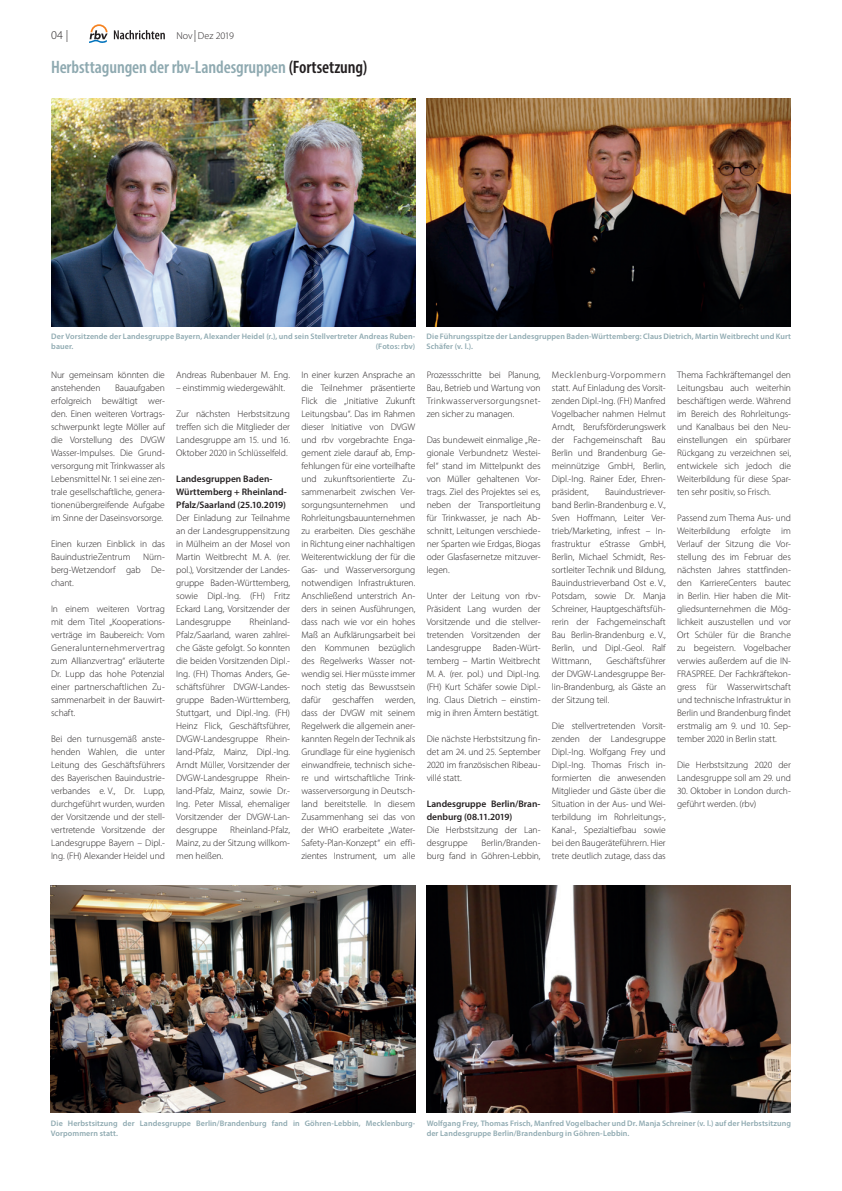
<style>
.page{position:relative;width:842px;height:1191px;background:#fff}
.page>*{position:absolute;margin:0;border:0;box-sizing:border-box;transform-origin:0 0}
.t1{font:600 condensed 18px "Myriad Pro";letter-spacing:-.005em;color:#8ea9b0}
.t2{font:300 12px "Myriad Pro";color:#231f20}
.t3{font:300 10px "Myriad Pro";letter-spacing:-.005em;color:#231f20}
.t4{font:300 9.5px/13px "Myriad Pro";letter-spacing:-.01em;color:#231f20;text-align:justify}
.t5{font:600 9.5px/13px "Myriad Pro";color:#231f20}
.t6{font:600 8px/9.6px "Myriad Pro";letter-spacing:.01em;color:#8ea9b0}
.s1{font-size:12px}
.s2{color:#231f20}
</style>
<div class="page">
<svg style="left:89px;top:24px;width:19px;height:19px"></svg>
<svg style="left:114px;top:30px;width:51px;height:9px"></svg>
<img style="left:51px;top:99px;width:364px;height:227px">
<img style="left:427px;top:99px;width:364px;height:227px">
<img style="left:427px;top:885px;width:364px;height:228px">
<img style="left:51px;top:885px;width:364px;height:228px">
<p class="t2" style="left:51px;top:28px;width:19px">04 |</p>
<p class="t3" style="left:176px;top:30px;width:59px">Nov <span class="s1">|</span>Dez 2019</p>
<h1 class="t1" style="left:51px;top:55px;width:318px">Herbsttagungen der rbv-Landesgruppen <span class="s2">(Fortsetzung)</span></h1>
<p class="t6" style="left:51px;top:331px;width:365px">Der Vorsitzende der Landesgruppe Bayern, Alexander Heidel (r.), und sein Stellvertreter Andreas Ruben&shy;bauer.</p>
<p class="t6" style="left:376px;top:341px;width:41px">(Fotos: rbv)</p>
<p class="t4" style="left:51px;top:368px;width:115px">Nur gemeinsam könnten die anstehenden</p>
<p class="t4" style="left:51px;top:381px;width:115px;text-indent:64px">Bauaufgaben erfolgreich bewältigt wer&shy;den. Einen weiteren Vortrags&shy;schwerpunkt legte Möller auf die Vorstellung des DVGW Wasser-Impulses. Die Grund&shy;versorgung mit Trinkwasser als Lebensmittel Nr. 1 sei eine zen&shy;trale gesellschaftliche, genera&shy;tionenübergreifende Aufgabe im Sinne der Daseinsvorsorge.</p>
<p class="t4" style="left:51px;top:537px;width:115px">Einen kurzen Einblick in das<br>BauindustrieZentrum</p>
<p class="t4" style="left:51px;top:550px;width:115px;text-indent:92px">Nürn&shy;berg-Wetzendorf gab De&shy;chant.</p>
<p class="t4" style="left:51px;top:602px;width:115px">In einem weiteren Vortrag mit dem Titel „Kooperations&shy;verträge im Baubereich: Vom Generalunternehmervertrag zum Allianzvertrag“ erläuterte Dr. Lupp das hohe Potenzial einer partnerschaftlichen Zu&shy;sammenarbeit in der Bauwirt&shy;schaft.</p>
<p class="t4" style="left:51px;top:732px;width:115px">Bei den turnusgemäß anste&shy;henden Wahlen, die unter Leitung des Geschäftsführers des Bayerischen Bauindustrie&shy;verbandes e. V., Dr. Lupp, durchgeführt wurden, wurden der Vorsitzende und der stell&shy;vertretende Vorsitzende der Landesgruppe Bayern – Dipl.- Ing. (FH) Alexander Heidel und</p>
<p class="t4" style="left:176px;top:368px;width:115px">Andreas Rubenbauer M. Eng.</p>
<p class="t4" style="left:176px;top:381px;width:110px">– einstimmig wiedergewählt.</p>
<p class="t4" style="left:176px;top:407px;width:115px">Zur nächsten Herbstsitzung treffen sich die Mitglieder der Landesgruppe am 15. und 16.<br>Oktober 2020 in Schlüsselfeld.</p>
<p class="t5" style="left:176px;top:472px;width:112px">Landesgruppen Baden-<br>Württemberg + Rheinland-<br>Pfalz/Saarland (25.10.2019)</p>
<p class="t4" style="left:176px;top:511px;width:115px">Der Einladung zur Teilnahme an der Landesgruppensitzung in Mülheim an der Mosel von Martin Weitbrecht M. A. (rer. pol.), Vorsitzender der Landes&shy;gruppe Baden-Württemberg, sowie Dipl.-Ing. (FH) Fritz Eckard Lang, Vorsitzender der Landesgruppe</p>
<p class="t4" style="left:176px;top:615px;width:115px;text-indent:73px">Rheinland-Pfalz/Saarland, waren zahlrei&shy;che Gäste gefolgt. So konnten die beiden Vorsitzenden Dipl.- Ing. (FH) Thomas Anders, Ge&shy;schäftsführer DVGW-Landes&shy;gruppe Baden-Württemberg, Stuttgart, und Dipl.-Ing. (FH)<br>Heinz Flick, Geschäftsführer, DVGW-Landesgruppe Rhein&shy;land-Pfalz, Mainz, Dipl.-Ing.<br>Arndt Müller, Vorsitzender der DVGW-Landesgruppe Rhein&shy;land-Pfalz, Mainz, sowie Dr.- Ing. Peter Missal, ehemaliger Vorsitzender der DVGW-Lan&shy;desgruppe</p>
<p class="t4" style="left:176px;top:823px;width:115px;text-indent:54px">Rheinland-Pfalz, Mainz, zu der Sitzung willkom&shy;men heißen.</p>
<p class="t4" style="left:301px;top:368px;width:115px">In einer kurzen Ansprache an die Teilnehmer präsentierte Flick die „Initiative Zukunft Leitungsbau“. Das im Rahmen dieser Initiative von DVGW und rbv vorgebrachte Enga&shy;gement ziele darauf ab, Emp&shy;fehlungen für eine vorteilhafte und zukunftsorientierte Zu&shy;sammenarbeit zwischen Ver&shy;sorgungsunternehmen</p>
<p class="t4" style="left:301px;top:498px;width:115px;text-indent:99px">und Rohrleitungsbauunternehmen zu erarbeiten. Dies geschähe in Richtung einer nachhaltigen Weiterentwicklung der für die Gas- und Wasserversorgung notwendigen Infrastrukturen.<br>Anschließend unterstrich An&shy;ders in seinen Ausführungen, dass nach wie vor ein hohes Maß an Aufklärungsarbeit bei den Kommunen bezüglich des Regelwerks Wasser not&shy;wendig sei. Hier müsste immer noch stetig das Bewusstsein dafür geschaffen werden, dass der DVGW mit seinem Regelwerk die allgemein aner&shy;kannten Regeln der Technik als Grundlage für eine hygienisch einwandfreie, technisch siche&shy;re und wirtschaftliche Trink&shy;wasserversorgung in Deutsch&shy;land bereitstelle. In diesem Zusammenhang sei das von der WHO erarbeitete „Water-Safety-Plan-Konzept“ ein effi&shy;zientes Instrument, um alle</p>
<p class="t6" style="left:427px;top:331px;width:366px">Die Führungsspitze der Landesgruppen Baden-Württemberg: Claus Dietrich, Martin Weitbrecht und Kurt<br>Schäfer (v. l.).</p>
<p class="t4" style="left:427px;top:368px;width:115px">Prozessschritte bei Planung, Bau, Betrieb und Wartung von Trinkwasserversorgungsnet&shy;zen sicher zu managen.</p>
<p class="t4" style="left:427px;top:433px;width:115px">Das bundeweit einmalige „Re&shy;gionale Verbundnetz Westei&shy;fel“ stand im Mittelpunkt des von Müller gehaltenen Vor&shy;trags. Ziel des Projektes sei es, neben der Transportleitung für Trinkwasser, je nach Ab&shy;schnitt, Leitungen verschiede&shy;ner Sparten wie Erdgas, Biogas oder Glasfasernetze mitzuver&shy;legen.</p>
<p class="t4" style="left:427px;top:589px;width:115px">Unter der Leitung von rbv-Präsident Lang wurden der Vorsitzende und die stellver&shy;tretenden Vorsitzenden der Landesgruppe Baden-Würt&shy;temberg – Martin Weitbrecht M. A. (rer. pol.) und Dipl.-Ing. (FH) Kurt Schäfer sowie Dipl.- Ing. Claus Dietrich – einstim&shy;mig in ihren Ämtern bestätigt.</p>
<p class="t4" style="left:427px;top:732px;width:115px">Die nächste Herbstsitzung fin&shy;det am 24. und 25. September 2020 im französischen Ribeau&shy;villé statt.</p>
<p class="t5" style="left:427px;top:797px;width:115px">Landesgruppe Berlin/Bran&shy;denburg (08.11.2019)</p>
<p class="t4" style="left:427px;top:823px;width:115px">Die Herbstsitzung der Lan&shy;desgruppe</p>
<p class="t4" style="left:427px;top:836px;width:115px;text-align:right">Berlin/Branden-<br>burg fand in Göhren-Lebbin,</p>
<p class="t4" style="left:552px;top:368px;width:115px">Mecklenburg-Vorpommern statt. Auf Einladung des Vorsit&shy;zenden Dipl.-Ing. (FH) Manfred Vogelbacher nahmen Helmut Arndt, Berufsförderungswerk der Fachgemeinschaft Bau Berlin und Brandenburg Ge&shy;meinnützige GmbH, Berlin, Dipl.-Ing. Rainer Eder, Ehren&shy;präsident,</p>
<p class="t4" style="left:552px;top:485px;width:115px;text-indent:53px">Bauindustriever&shy;band Berlin-Brandenburg e. V., Sven Hoffmann, Leiter Ver&shy;trieb/Marketing, infrest – In&shy;frastruktur eStrasse GmbH, Berlin, Michael Schmidt, Res&shy;sortleiter Technik und Bildung, Bauindustrieverband Ost e. V., Potsdam, sowie Dr. Manja Schreiner, Hauptgeschäftsfüh&shy;rerin der Fachgemeinschaft Bau Berlin-Brandenburg e. V., Berlin, und Dipl.-Geol. Ralf Wittmann,</p>
<p class="t4" style="left:552px;top:654px;width:115px;text-indent:54px">Geschäftsführer der DVGW-Landesgruppe Ber&shy;lin-Brandenburg, als Gäste an der Sitzung teil.</p>
<p class="t4" style="left:552px;top:719px;width:115px">Die stellvertretenden Vorsit&shy;zenden der Landesgruppe Dipl.-Ing. Wolfgang Frey und Dipl.-Ing. Thomas Frisch in&shy;formierten die anwesenden Mitglieder und Gäste über die Situation in der Aus- und Wei&shy;terbildung im Rohrleitungs-, Kanal-, Spezialtiefbau sowie bei den Baugeräteführern. Hier trete deutlich zutage, dass das</p>
<p class="t4" style="left:677px;top:368px;width:115px">Thema Fachkräftemangel den Leitungsbau auch weiterhin beschäftigen werde. Während im Bereich des Rohrleitungs&shy;und Kanalbaus bei den Neu&shy;einstellungen ein spürbarer Rückgang zu verzeichnen sei, entwickele sich jedoch die Weiterbildung für diese Spar&shy;ten sehr positiv, so Frisch.</p>
<p class="t4" style="left:677px;top:511px;width:115px">Passend zum Thema Aus- und Weiterbildung erfolgte im Verlauf der Sitzung die Vor&shy;stellung des im Februar des nächsten Jahres stattfinden&shy;den KarriereCenters bautec in Berlin. Hier haben die Mit&shy;gliedsunternehmen die Mög&shy;lichkeit auszustellen und vor Ort Schüler für die Branche zu begeistern. Vogelbacher verwies außerdem auf die IN-FRASPREE. Der Fachkräftekon&shy;gress für Wasserwirtschaft und technische Infrastruktur in Berlin und Brandenburg findet erstmalig am 9. und 10. Sep&shy;tember 2020 in Berlin statt.</p>
<p class="t4" style="left:677px;top:758px;width:115px">Die Herbstsitzung 2020 der<br>Landesgruppe soll am 29. und</p>
<p class="t4" style="left:677px;top:783px;width:115px">30. Oktober in London durch&shy;geführt werden. (rbv)</p>
<p class="t6" style="left:51px;top:1118px;width:366px">Die Herbstsitzung der Landesgruppe Berlin/Brandenburg fand in Göhren-Lebbin, Mecklenburg-<br>Vorpommern statt.</p>
<p class="t6" style="left:427px;top:1118px;width:366px">Wolfgang Frey, Thomas Frisch, Manfred Vogelbacher und Dr. Manja Schreiner (v. l.) auf der Herbstsitzung der Landesgruppe Berlin/Brandenburg in Göhren-Lebbin.</p>
</div>
